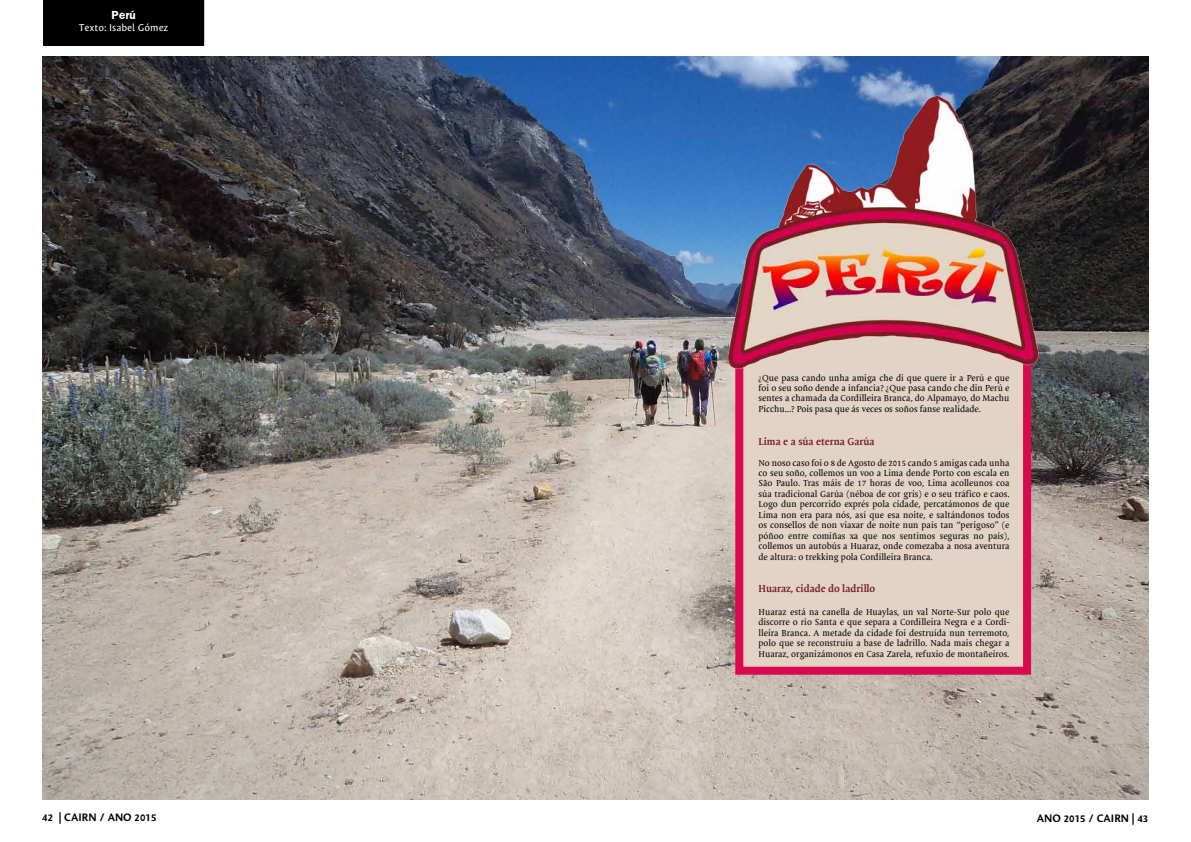
<style>
.page{position:relative;width:1191px;height:842px;background:#fff}
.page>*{position:absolute;margin:0;border:0;box-sizing:border-box;transform-origin:0 0}
.t1{font:700 11px "Mantika Sans Pro CYR";color:#000}
.t2{font:700 10px "Mantika Book W01";color:#761a23}
.t3{font:10px "Mantika Sans Pro CYR";color:#fff}
.t4{font:700 10px "Franklin";color:#fff}
.t5{font:8.7px/10.4px "Mantika Book W01";color:#000;text-align:justify}
</style>
<div class="page">
<img style="left:43px;top:57px;width:1105px;height:742px">
<div style="left:735px;top:316px;width:296px;height:359px;background:#e2d3c5;border:8px solid #d9094d"></div>
<img style="left:710px;top:85px;width:368px;height:287px">
<div style="left:43px;top:0;width:161px;height:46px;background:#000"></div>
<p class="t4" style="left:112px;top:8px;width:26px">Perú</p>
<p class="t3" style="left:79px;top:21px;width:91px">Texto: Isabel Gómez</p>
<p class="t5" style="left:758px;top:372px;width:252px">¿Que pasa cando unha amiga che di que quere ir a Perú e que foi o seu soño dende a infancia? ¿Que pasa cando che din Perú e sentes a chamada da Cordilleira Branca, do Alpamayo, do Machu Picchu...? Pois pasa que ás veces os soños fanse realidade.</p>
<p class="t2" style="left:758px;top:435px;width:118px">Lima e a súa eterna Garúa</p>
<p class="t5" style="left:758px;top:457px;width:252px">No noso caso foi o 8 de Agosto de 2015 cando 5 amigas cada unha co seu soño, collemos un voo a Lima dende Porto con escala en São Paulo. Tras máis de 17 horas de voo, Lima acolleunos coa súa tradicional Garúa (néboa de cor gris) e o seu tráfico e caos.<br>Logo dun percorrido exprés pola cidade, percatámonos de que Lima non era para nós, así que esa noite, e saltándonos todos os consellos de non viaxar de noite nun país tan “perigoso” (e póñoo entre comiñas xa que nos sentimos seguras no país), collemos un autobús a Huaraz, onde comezaba a nosa aventura de altura: o trekking pola Cordilleira Branca.</p>
<p class="t2" style="left:758px;top:583px;width:118px">Huaraz, cidade do ladrillo</p>
<p class="t5" style="left:758px;top:607px;width:253px">Huaraz está na canella de Huaylas, un val Norte-Sur polo que discorre o río Santa e que separa a Cordilleira Negra e a Cordi&shy;lleira Branca. A metade da cidade foi destruída nun terremoto, polo que se reconstruíu a base de ladrillo. Nada mais chegar a Huaraz, organizámonos en Casa Zarela, refuxio de montañeiros.</p>
<p class="t1" style="left:42px;top:810px;width:116px">42 | CAIRN / ANO 2015</p>
<p class="t1" style="left:1037px;top:811px;width:113px">ANO 2015 / CAIRN | 43</p>
</div>
